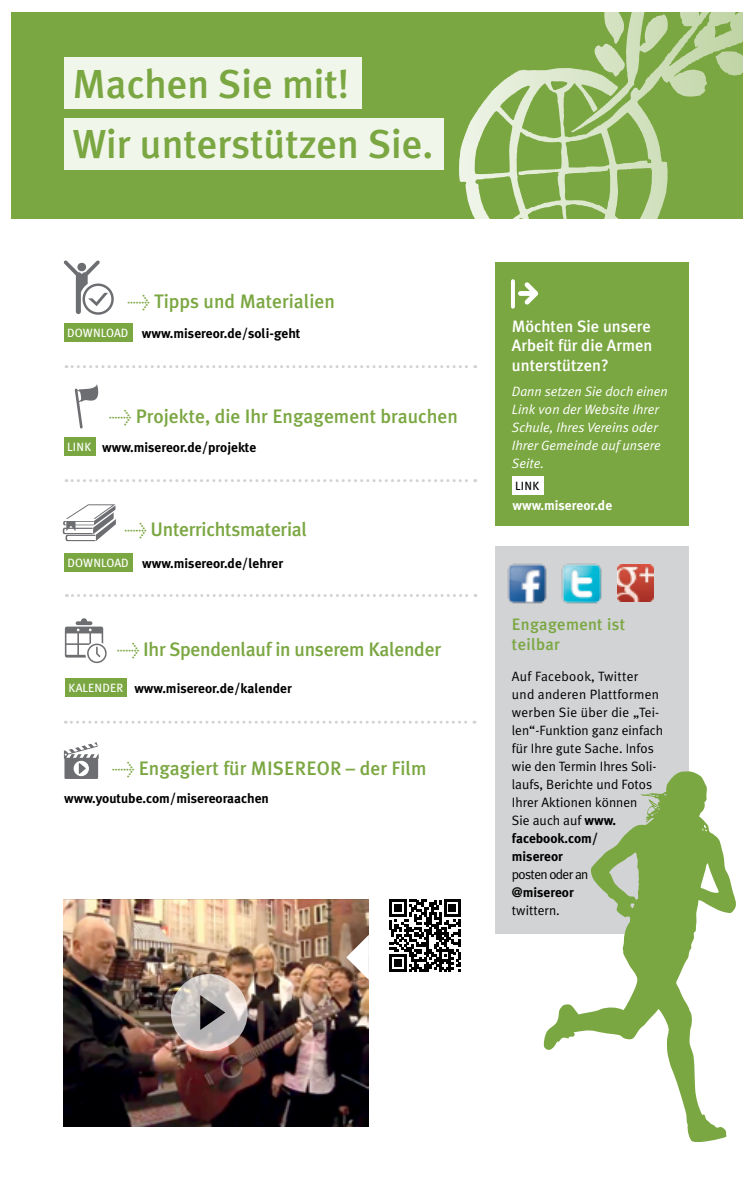
<style>
.page{position:relative;width:753px;height:1191px;background:#fff}
.page>*{position:absolute;margin:0;border:0;box-sizing:border-box;transform-origin:0 0}
.t1{font:500 40.5px/60.3px "Meta Plus";color:#7ba742}
.t2{font:500 19.5px "Meta Plus";color:#7ba742}
.t3{font:500 16.5px/19.5px "Meta Plus";color:#fff;text-align:justify}
.t4{font:500 16.5px/19.5px "Meta Plus";letter-spacing:.02em;color:#7ba742}
.t5{font:13.5px/18px "Meta Plus Normal";color:#000}
.t6{font:700 13.5px/18px "Meta Plus";color:#000}
.t7{font:italic 13.5px/18px "Meta Plus Normal";color:#fff}
.t8{font:700 13.5px "Meta Plus";color:#fff}
.t9{font:13.5px "Meta Plus Normal";letter-spacing:-.05em;color:#000}
.t10{font:12px "Meta Plus Book Caps";color:#000}
.s1{font-family:"Meta Plus Normal";font-weight:400}
.s2{font-family:"Meta Plus Book Caps";font-weight:400;font-size:12px;color:#fff}
.s3{font-family:"Meta Plus";font-weight:700}
</style>
<div class="page">
<hr style="left:752px;top:0;width:1px;height:1191px;background:#7ba742">
<div style="left:495px;top:263px;width:193px;height:263px;background:#7ba742"></div>
<div style="left:495px;top:546px;width:193px;height:387px;background:#d1d3d4"></div>
<svg style="left:66px;top:365px;width:409px;height:3px"></svg>
<svg style="left:66px;top:479px;width:409px;height:3px"></svg>
<svg style="left:65px;top:720px;width:410px;height:3px"></svg>
<div style="left:65px;top:323px;width:68px;height:19px;background:#7ba742"></div>
<div style="left:512px;top:476px;width:32px;height:19px;background:#fff"></div>
<div style="left:65px;top:437px;width:31px;height:18px;background:#7ba742"></div>
<svg style="left:64px;top:260px;width:50px;height:55px"></svg>
<hr style="left:511px;top:279px;width:4px;height:29px;background:#fff;border-radius:2px">
<svg style="left:518px;top:282px;width:20px;height:23px"></svg>
<div style="left:11px;top:12px;width:731px;height:206px;background:#7ba742"></div>
<svg style="left:459px;top:12px;width:283px;height:206px"></svg>
<div style="left:64px;top:57px;width:298px;height:52px;background:#f1f6eb"></div>
<div style="left:64px;top:118px;width:380px;height:51px;background:#f1f6eb"></div>
<img style="left:64px;top:899px;width:304px;height:227px">
<svg style="left:346px;top:934px;width:23px;height:46px"></svg>
<img style="left:171px;top:974px;width:77px;height:77px">
<svg style="left:64px;top:742px;width:35px;height:37px"></svg>
<svg style="left:66px;top:594px;width:410px;height:3px"></svg>
<div style="left:65px;top:553px;width:68px;height:18px;background:#7ba742"></div>
<div style="left:65px;top:678px;width:61px;height:18px;background:#7ba742"></div>
<svg style="left:65px;top:618px;width:42px;height:45px"></svg>
<img style="left:561px;top:563px;width:41px;height:41px">
<img style="left:507px;top:563px;width:40px;height:41px">
<svg style="left:543px;top:771px;width:193px;height:371px"></svg>
<svg style="left:63px;top:504px;width:53px;height:37px"></svg>
<svg style="left:75px;top:384px;width:24px;height:44px"></svg>
<img style="left:617px;top:565px;width:37px;height:36px">
<svg style="left:389px;top:899px;width:72px;height:72px"></svg>
<h1 class="t1" style="left:73px;top:53px;width:362px">Machen Sie mit!<br>Wir unterstützen Sie.</h1>
<h2 class="t2" style="left:127px;top:290px;width:209px"><span class="s1">&gt;</span> Tipps und Materialien</h2>
<p class="t6" style="left:67px;top:325px;width:235px"><span class="s2">DOWNLOAD</span> www.misereor.de/soli-geht</p>
<h2 class="t2" style="left:109px;top:405px;width:350px"><span class="s1">&gt;</span> Projekte, die Ihr Engagement brauchen</h2>
<p class="t6" style="left:67px;top:438px;width:191px"><span class="s2">LINK</span> www.misereor.de/projekte</p>
<h2 class="t2" style="left:124px;top:518px;width:184px"><span class="s1">&gt;</span> Unterrichtsmaterial</h2>
<p class="t6" style="left:68px;top:554px;width:217px"><span class="s2">DOWNLOAD</span> www.misereor.de/lehrer</p>
<h2 class="t2" style="left:117px;top:638px;width:325px"><span class="s1">&gt;</span> Ihr Spendenlauf in unserem Kalender</h2>
<p class="t6" style="left:69px;top:679px;width:225px"><span class="s2">KALENDER</span> www.misereor.de/kalender</p>
<h2 class="t2" style="left:112px;top:757px;width:316px"><span class="s1">&gt;</span> Engagiert für MISEREOR – der Film</h2>
<p class="t6" style="left:64px;top:789px;width:206px">www.youtube.com/misereoraachen</p>
<p class="t3" style="left:512px;top:316px;width:142px">Möchten Sie unsere Arbeit für die Armen unterstützen?</p>
<p class="t7" style="left:512px;top:382px;width:157px">Dann setzen Sie doch einen<br>Link von der Website Ihrer<br>Schule, Ihres Vereins oder<br>Ihrer Gemeinde auf unsere<br>Seite.</p>
<p class="t10" style="left:515px;top:479px;width:26px">LINK</p>
<p class="t8" style="left:512px;top:497px;width:101px">www.misereor.de</p>
<p class="t4" style="left:512px;top:614px;width:115px">Engagement ist teilbar</p>
<p class="t5" style="left:512px;top:667px;width:153px">Auf Facebook, Twitter und anderen Plattformen werben Sie über die „Tei&shy;len“-Funktion ganz einfach für Ihre gute Sache. Infos wie den Termin Ihres Soli&shy;laufs, Berichte und Fotos<br>Ihrer Aktionen können<br>Sie auch auf <span class="s3">www.</span></p>
<p class="t6" style="left:512px;top:829px;width:88px">facebook.com/ misereor</p>
<p class="t9" style="left:512px;top:867px;width:78px">posten oder an</p>
<p class="t6" style="left:512px;top:883px;width:63px">@misereor</p>
<p class="t5" style="left:512px;top:901px;width:49px">twittern.</p>
</div>
